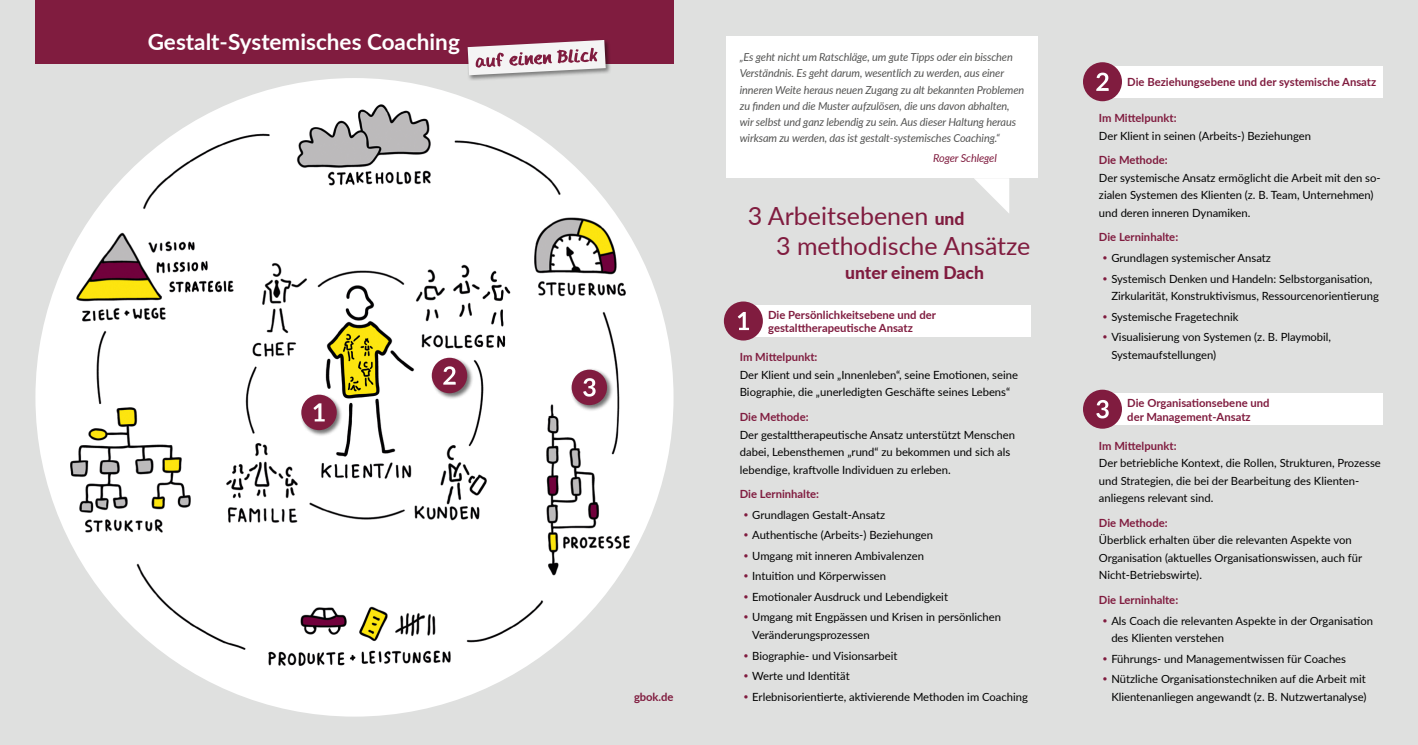
<style>
.page{position:relative;width:1418px;height:745px;background:#fff}
.page>*{position:absolute;margin:0;border:0;box-sizing:border-box;transform-origin:0 0}
.t1{font:25px "Lato";color:#801c3f}
.t2{font:700 22.5px "Lato";color:#fff}
.t3{font:800 17.5px "Lato";color:#801c3f}
.t4{font:11.25px/17.5px "Lato";color:#000}
.t5{font:700 11.25px/13.8px "Lato";color:#801c3f}
.t6{font:italic 11px/16.2px "Lato";letter-spacing:-.01em;color:#545453}
.t7{font:italic 11px "Lato";letter-spacing:-.01em;color:#801c3f}
.s1{font-weight:800;font-size:17.5px}
.s2{color:#801c3f}
</style>
<div class="page">
<div style="left:0;top:0;width:1417px;height:744px;background:#dfe0df"></div>
<svg style="left:974px;top:178px;width:35px;height:35px"></svg>
<div style="left:743px;top:305px;width:287px;height:32px;background:#fff"></div>
<div style="left:725px;top:36px;width:312px;height:142px;background:#fff"></div>
<div style="left:724px;top:301px;width:39px;height:39px;background:#801c3f;border-radius:50%"></div>
<svg style="left:737px;top:312px;width:12px;height:18px"></svg>
<div style="left:1102px;top:393px;width:280px;height:32px;background:#fff"></div>
<div style="left:1082px;top:389px;width:39px;height:39px;background:#801c3f;border-radius:50%"></div>
<div style="left:35px;top:78px;width:638px;height:638px;background:#fff;border-radius:50%"></div>
<img style="left:59px;top:95px;width:591px;height:597px">
<div style="left:35px;top:0;width:638px;height:64px;background:#801c3f"></div>
<div style="left:466px;top:38px;width:146px;height:43px;background:#000;opacity:.45"></div>
<svg style="left:467px;top:40px;width:138px;height:35px"></svg>
<div style="left:1102px;top:66px;width:280px;height:32px;background:#fff"></div>
<div style="left:1082px;top:62px;width:39px;height:39px;background:#801c3f;border-radius:50%"></div>
<svg style="left:1096px;top:73px;width:12px;height:18px"></svg>
<svg style="left:1096px;top:400px;width:12px;height:18px"></svg>
<div style="left:300px;top:393px;width:43px;height:43px;background:#000;opacity:.55"></div>
<div style="left:301px;top:394px;width:36px;height:36px;background:#801c3f;border-radius:50%"></div>
<svg style="left:313px;top:403px;width:12px;height:18px"></svg>
<div style="left:570px;top:368px;width:43px;height:43px;background:#000;opacity:.55"></div>
<div style="left:571px;top:369px;width:36px;height:36px;background:#801c3f;border-radius:50%"></div>
<svg style="left:583px;top:378px;width:12px;height:18px"></svg>
<div style="left:430px;top:356px;width:43px;height:43px;background:#000;opacity:.55"></div>
<div style="left:432px;top:357px;width:35px;height:36px;background:#801c3f;border-radius:50%"></div>
<svg style="left:443px;top:366px;width:12px;height:18px"></svg>
<h2 class="t2" style="left:148px;top:25px;width:313px">Gestalt-Systemisches Coaching</h2>
<p class="t5" style="left:634px;top:688px;width:41px">gbok.de</p>
<p class="t6" style="left:739px;top:48px;width:286px">„Es geht nicht um Ratschläge, um gute Tipps oder ein bisschen Verständnis. Es geht darum, wesentlich zu werden, aus einer inneren Weite heraus neuen Zugang zu alt bekannten Problemen zu finden und die Muster aufzulösen, die uns davon abhalten, wir selbst und ganz lebendig zu sein. Aus dieser Haltung heraus wirksam zu werden, das ist gestalt-systemisches Coaching.“</p>
<p class="t7" style="left:933px;top:150px;width:65px">Roger Schlegel</p>
<h1 class="t1" style="left:747px;top:198px;width:218px">3 Arbeitsebenen <span class="s1">und</span></h1>
<h1 class="t1" style="left:776px;top:228px;width:256px">3 methodische Ansätze</h1>
<h3 class="t3" style="left:845px;top:260px;width:140px">unter einem Dach</h3>
<p class="t5" style="left:768px;top:307px;width:169px">Die Persönlichkeitsebene und der gestalttherapeutische Ansatz</p>
<p class="t5" style="left:739px;top:350px;width:79px">Im Mittelpunkt:</p>
<p class="t4" style="left:739px;top:365px;width:280px">Der Klient und sein „Innenleben“, seine Emotionen, seine<br>Biographie, die „unerledigten Geschäfte seines Lebens“</p>
<p class="t5" style="left:739px;top:409px;width:70px">Die Methode:</p>
<p class="t4" style="left:739px;top:425px;width:277px">Der gestalttherapeutische Ansatz unterstützt Menschen dabei, Lebensthemen „rund“ zu bekommen und sich als lebendige, kraftvolle Individuen zu erleben.</p>
<p class="t5" style="left:739px;top:486px;width:81px">Die Lerninhalte:</p>
<p class="t4" style="left:743px;top:505px;width:143px"><span class="s2">•</span> Grundlagen Gestalt-Ansatz</p>
<p class="t4" style="left:743px;top:525px;width:191px"><span class="s2">•</span> Authentische (Arbeits-) Beziehungen</p>
<p class="t4" style="left:743px;top:546px;width:182px"><span class="s2">•</span> Umgang mit inneren Ambivalenzen</p>
<p class="t4" style="left:743px;top:566px;width:144px"><span class="s2">•</span> Intuition und Körperwissen</p>
<p class="t4" style="left:743px;top:587px;width:206px"><span class="s2">•</span> Emotionaler Ausdruck und Lebendigkeit</p>
<p class="t4" style="left:752px;top:607px;width:250px;text-indent:-9px"><span class="s2">•</span> Umgang mit Engpässen und Krisen in persönlichen<br>Veränderungsprozessen</p>
<p class="t4" style="left:743px;top:645px;width:156px"><span class="s2">•</span> Biographie- und Visionsarbeit</p>
<p class="t4" style="left:743px;top:666px;width:108px"><span class="s2">•</span> Werte und Identität</p>
<p class="t4" style="left:743px;top:686px;width:286px"><span class="s2">•</span> Erlebnisorientierte, aktivierende Methoden im Coaching</p>
<p class="t5" style="left:1127px;top:75px;width:250px">Die Beziehungsebene und der systemische Ansatz</p>
<p class="t5" style="left:1098px;top:111px;width:79px">Im Mittelpunkt:</p>
<p class="t4" style="left:1098px;top:126px;width:214px">Der Klient in seinen (Arbeits-) Beziehungen</p>
<p class="t5" style="left:1098px;top:153px;width:70px">Die Methode:</p>
<p class="t4" style="left:1098px;top:168px;width:283px">Der systemische Ansatz ermöglicht die Arbeit mit den so&shy;zialen Systemen des Klienten (z. B. Team, Unternehmen) und deren inneren Dynamiken.</p>
<p class="t5" style="left:1098px;top:230px;width:81px">Die Lerninhalte:</p>
<p class="t4" style="left:1102px;top:248px;width:170px"><span class="s2">•</span> Grundlagen systemischer Ansatz</p>
<p class="t4" style="left:1111px;top:269px;width:269px;text-indent:-9px"><span class="s2">•</span> Systemisch Denken und Handeln: Selbstorganisation,<br>Zirkularität, Konstruktivismus, Ressourcenorientierung</p>
<p class="t4" style="left:1102px;top:307px;width:137px"><span class="s2">•</span> Systemische Fragetechnik</p>
<p class="t4" style="left:1111px;top:327px;width:221px;text-indent:-9px"><span class="s2">•</span> Visualisierung von Systemen (z. B. Playmobil,<br>Systemaufstellungen)</p>
<p class="t5" style="left:1127px;top:395px;width:144px">Die Organisationsebene und der Management-Ansatz</p>
<p class="t5" style="left:1098px;top:438px;width:79px">Im Mittelpunkt:</p>
<p class="t4" style="left:1098px;top:453px;width:283px">Der betriebliche Kontext, die Rollen, Strukturen, Prozesse und Strategien, die bei der Bearbeitung des Klienten&shy;anliegens relevant sind.</p>
<p class="t5" style="left:1098px;top:515px;width:70px">Die Methode:</p>
<p class="t4" style="left:1098px;top:530px;width:265px">Überblick erhalten über die relevanten Aspekte von<br>Organisation (aktuelles Organisationswissen, auch für<br>Nicht-Betriebswirte).</p>
<p class="t5" style="left:1098px;top:592px;width:81px">Die Lerninhalte:</p>
<p class="t4" style="left:1111px;top:610px;width:263px;text-indent:-9px"><span class="s2">•</span> Als Coach die relevanten Aspekte in der Organisation des Klienten verstehen</p>
<p class="t4" style="left:1102px;top:648px;width:245px"><span class="s2">•</span> Führungs- und Managementwissen für Coaches</p>
<p class="t4" style="left:1102px;top:669px;width:265px;text-align:right"><span class="s2">•</span> Nützliche Organisationstechniken auf die Arbeit mit<br>Klientenanliegen angewandt (z. B. Nutzwertanalyse)</p>
</div>
